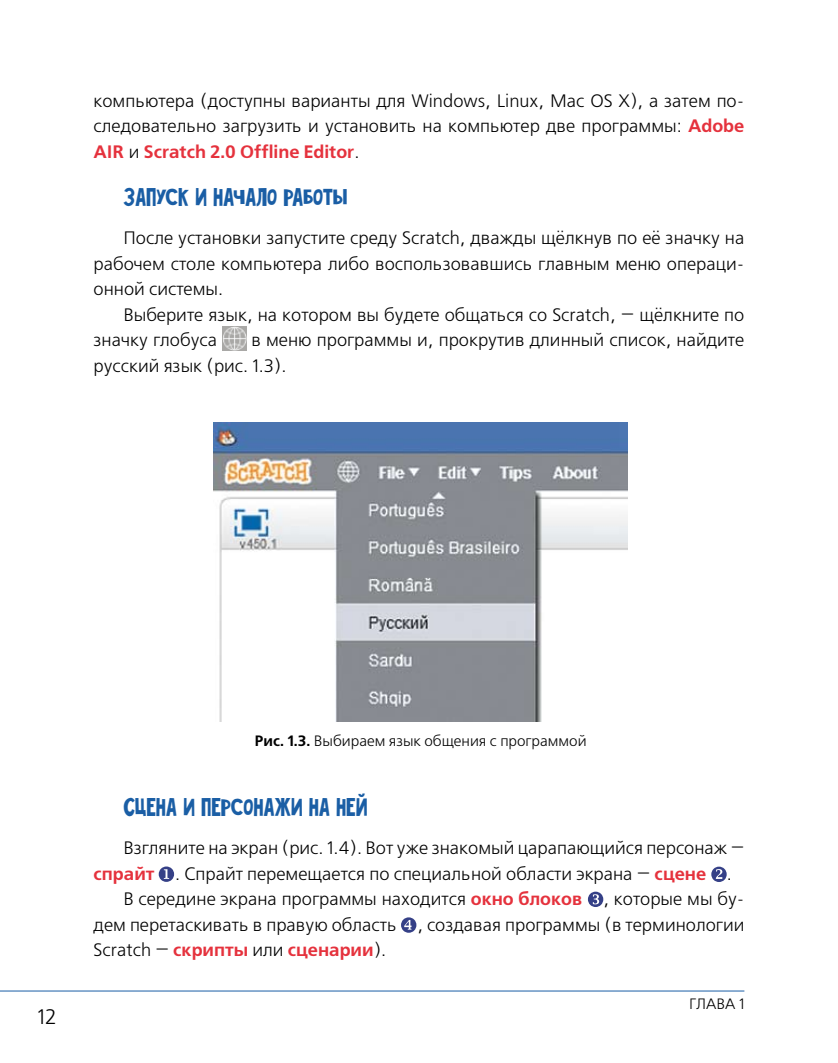
<style>
.page{position:relative;width:838px;height:1063px;background:#fff}
.page>*{position:absolute;margin:0;border:0;box-sizing:border-box;transform-origin:0 0}
.t1{font:22.5px "Firenight";color:#1a5ea5}
.t2{font:21px "Free Set C";color:#000}
.t3{font:18px/25.5px "Free Set C";color:#000;text-align:justify}
.t4{font:700 18px "Free Set C";color:#e5323d}
.t5{font:15px "Free Set C";color:#000}
.s1{font-weight:700;color:#e5323d}
.s2{font-weight:700}
.s3{font-weight:400;color:#000}
</style>
<div class="page">
<hr style="left:0;top:991px;width:744px;height:1px;background:#1a5ea5">
<img style="left:222px;top:327px;width:24px;height:24px">
<img style="left:214px;top:422px;width:413px;height:299px">
<svg style="left:159px;top:867px;width:15px;height:15px"></svg>
<svg style="left:711px;top:867px;width:15px;height:15px"></svg>
<svg style="left:588px;top:892px;width:15px;height:15px"></svg>
<svg style="left:401px;top:917px;width:15px;height:16px"></svg>
<p class="t3" style="left:94px;top:88px;width:652px">компьютера (доступны варианты для Windows, Linux, Mac OS X), а затем по&shy;следовательно загрузить и установить на компьютер две программы: <span class="s1">Adobe AIR</span> и <span class="s1">Scratch 2.0 Offline Editor</span>.</p>
<p class="t1" style="left:123px;top:183px;width:226px">Запуск и начало работы</p>
<p class="t3" style="left:94px;top:226px;width:652px;text-indent:30px">После установки запустите среду Scratch, дважды щёлкнув по её значку на рабочем столе компьютера либо воспользовавшись главным меню операци&shy;онной системы.</p>
<p class="t3" style="left:94px;top:302px;width:652px;text-indent:30px">Выберите язык, на котором вы будете общаться со Scratch, — щёлкните по значку глобуса</p>
<p class="t3" style="left:94px;top:328px;width:652px;text-indent:158px">в меню программы и, прокрутив длинный список, найдите русский язык (рис. 1.3).</p>
<p class="t2" style="left:38px;top:1006px;width:20px">12</p>
<p class="t5" style="left:255px;top:733px;width:333px"><span class="s2">Рис. 1.3.</span> Выбираем язык общения с программой</p>
<p class="t1" style="left:123px;top:794px;width:246px">Сцена и персонажи на ней</p>
<p class="t3" style="left:123px;top:836px;width:622px">Взгляните на экран (рис. 1.4). Вот уже знакомый царапающийся персонаж —</p>
<p class="t3" style="left:94px;top:862px;width:640px"><span class="s1">спрайт</span> . Спрайт перемещается по специальной области экрана — <span class="s1">сцене</span> .</p>
<p class="t3" style="left:123px;top:887px;width:622px">В середине экрана программы находится <span class="s1">окно блоков</span> , которые мы бу-</p>
<p class="t3" style="left:94px;top:913px;width:652px">дем перетаскивать в правую область , создавая программы (в терминологии</p>
<p class="t4" style="left:94px;top:940px;width:294px"><span class="s3">Scratch —</span> скрипты <span class="s3">или</span> сценарии<span class="s3">).</span></p>
<p class="t5" style="left:689px;top:996px;width:18px">Глава</p>
<p class="t5" style="left:739px;top:996px;width:7px">1</p>
</div>
